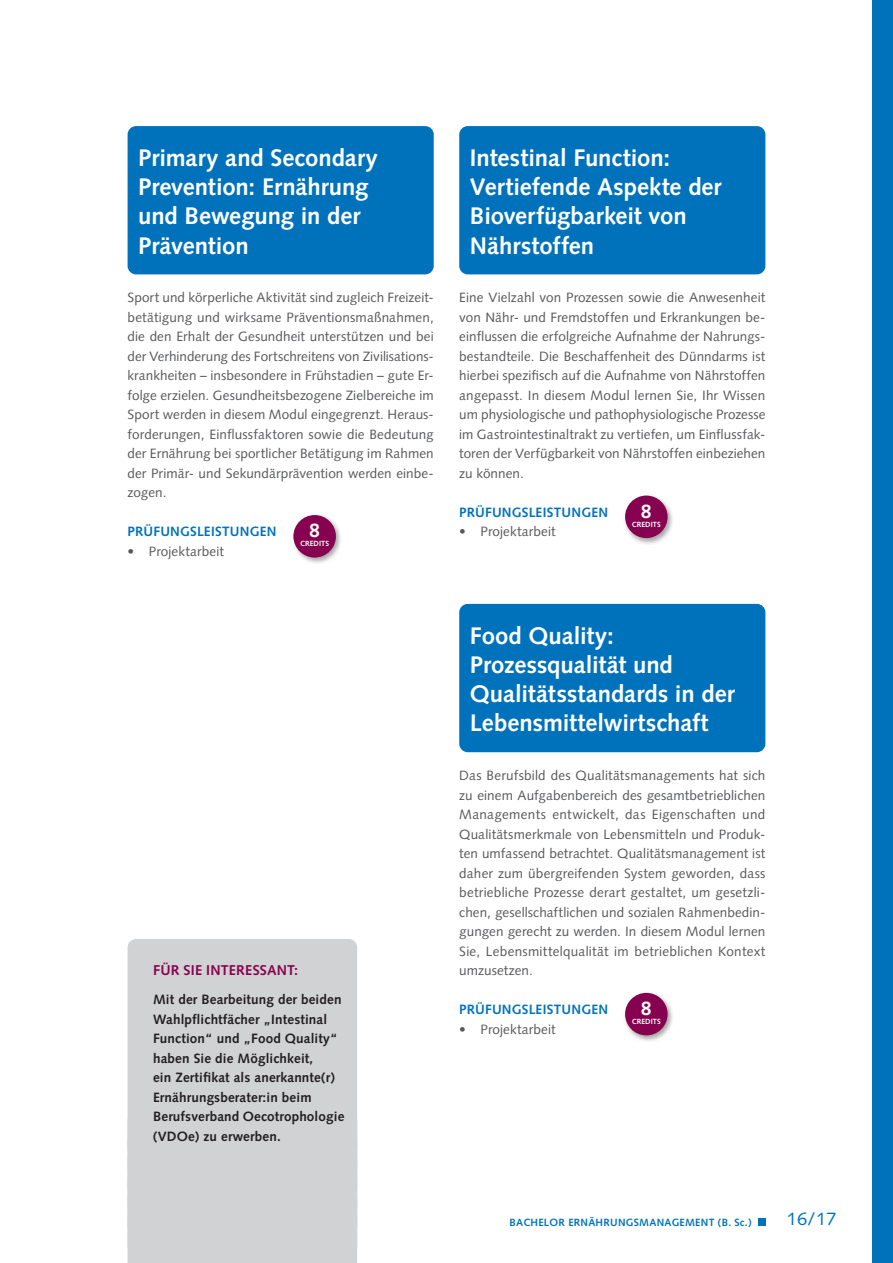
<style>
.page{position:relative;width:893px;height:1263px;background:#fff}
.page>*{position:absolute;margin:0;border:0;box-sizing:border-box;transform-origin:0 0}
.SP2023_Cur_Head_Kasten{font:700 24px/29.2px "Syntax LT Std";letter-spacing:-.005em;color:#fff}
.SP2021_CPKreise_Zahl{font:700 19.5px "Syntax LT Std";color:#fff}
.t1{font:18px "Syntax LT Std";color:#0072bc}
.t2{font:700 14.25px "Syntax LT Std";letter-spacing:.01em;color:#870151}
.SP2021_Cur_Text_9pt{font:13.5px/19.5px "Syntax LT Std";letter-spacing:.005em;color:#57585a;text-align:justify}
.t3{font:700 13.5px/19.5px "Syntax LT Std";letter-spacing:.01em;color:#231f20}
.SP2021_Cur_CP{font:700 13.5px "Syntax LT Std";letter-spacing:.015em;color:#0072bc}
.t4{font:700 10.5px "Syntax LT Std";letter-spacing:.025em;color:#0072bc}
.SP2021_CP_Kreise{font:700 7.5px "Syntax LT Std";letter-spacing:.01em;color:#fff}
</style>
<div class="page">
<div style="left:128px;top:126px;width:306px;height:148px;background:#0072bc;border-radius:9px"></div>
<div style="left:291px;top:512px;width:52px;height:52px;background:#231f20;opacity:.4"></div>
<div style="left:293px;top:515px;width:43px;height:43px;background:#870151;border-radius:50%"></div>
<div style="left:459px;top:126px;width:306px;height:148px;background:#0072bc;border-radius:9px"></div>
<div style="left:459px;top:604px;width:306px;height:148px;background:#0072bc;border-radius:9px"></div>
<div style="left:622px;top:493px;width:52px;height:52px;background:#231f20;opacity:.4"></div>
<div style="left:625px;top:495px;width:43px;height:43px;background:#870151;border-radius:50%"></div>
<div style="left:622px;top:990px;width:52px;height:52px;background:#231f20;opacity:.4"></div>
<div style="left:625px;top:993px;width:43px;height:42px;background:#870151;border-radius:50%"></div>
<div style="left:128px;top:939px;width:229px;height:218px;background:#d1d2d4;border-radius:9px"></div>
<div style="left:128px;top:1131px;width:229px;height:65px;background:#d1d2d4;border-radius:9px"></div>
<div style="left:128px;top:1170px;width:229px;height:65px;background:#d1d2d4;border-radius:9px"></div>
<div style="left:128px;top:1229px;width:229px;height:34px;background:#d1d2d4"></div>
<div style="left:758px;top:1218px;width:7px;height:7px;background:#0072bc"></div>
<div style="left:872px;top:0;width:21px;height:1263px;background:#0072bc"></div>
<p class="SP2023_Cur_Head_Kasten" style="left:138px;top:143px;width:241px">Primary and Secondary<br>Prevention: Ernährung und Bewegung in der<br>Prävention</p>
<p class="SP2021_Cur_Text_9pt" style="left:128px;top:288px;width:308px">Sport und körperliche Aktivität sind zugleich Freizeit&shy;betätigung und wirksame Präventionsmaßnahmen, die den Erhalt der Gesundheit unterstützen und bei der Verhinderung des Fortschreitens von Zivilisations&shy;krankheiten – insbesondere in Frühstadien – gute Er&shy;folge erzielen. Gesundheitsbezogene Zielbereiche im Sport werden in diesem Modul eingegrenzt. Heraus&shy;forderungen, Einflussfaktoren sowie die Bedeutung der Ernährung bei sportlicher Betätigung im Rahmen der Primär- und Sekundärprävention werden einbe&shy;zogen.</p>
<p class="SP2021_Cur_CP" style="left:128px;top:524px;width:151px">PRÜFUNGSLEISTUNGEN</p>
<p class="SP2021_CPKreise_Zahl" style="left:309px;top:519px;width:12px">8</p>
<p class="SP2021_CP_Kreise" style="left:300px;top:539px;width:31px">CREDITS</p>
<p class="SP2021_Cur_Text_9pt" style="left:128px;top:541px;width:98px">• Projektarbeit</p>
<p class="SP2023_Cur_Head_Kasten" style="left:470px;top:143px;width:253px">Intestinal Function:<br>Vertiefende Aspekte der<br>Bioverfügbarkeit von<br>Nährstoffen</p>
<p class="SP2021_Cur_Text_9pt" style="left:459px;top:288px;width:308px">Eine Vielzahl von Prozessen sowie die Anwesenheit von Nähr- und Fremdstoffen und Erkrankungen be&shy;einflussen die erfolgreiche Aufnahme der Nahrungs&shy;bestandteile. Die Beschaffenheit des Dünndarms ist hierbei spezifisch auf die Aufnahme von Nährstoffen angepasst. In diesem Modul lernen Sie, Ihr Wissen um physiologische und pathophysiologische Prozesse im Gastrointestinaltrakt zu vertiefen, um Einflussfak&shy;toren der Verfügbarkeit von Nährstoffen einbeziehen zu können.</p>
<p class="SP2021_Cur_CP" style="left:459px;top:504px;width:151px">PRÜFUNGSLEISTUNGEN</p>
<p class="SP2021_CPKreise_Zahl" style="left:641px;top:500px;width:12px">8</p>
<p class="SP2021_CP_Kreise" style="left:632px;top:520px;width:31px">CREDITS</p>
<p class="SP2021_Cur_Text_9pt" style="left:459px;top:522px;width:98px">• Projektarbeit</p>
<p class="t2" style="left:153px;top:962px;width:147px">FÜR SIE INTERESSANT:</p>
<p class="t3" style="left:153px;top:990px;width:193px">Mit der Bearbeitung der beiden<br>Wahlpflichtfächer „Intestinal<br>Function“ und „Food Quality“ haben Sie die Möglichkeit,<br>ein Zertifikat als anerkannte(r)<br>Ernährungsberater:in beim<br>Berufsverband Oecotrophologie (VDOe) zu erwerben.</p>
<p class="SP2023_Cur_Head_Kasten" style="left:470px;top:621px;width:266px">Food Quality:<br>Prozessqualität und<br>Qualitätsstandards in der<br>Lebensmittelwirtschaft</p>
<p class="SP2021_Cur_Text_9pt" style="left:459px;top:766px;width:308px">Das Berufsbild des Qualitätsmanagements hat sich zu einem Aufgabenbereich des gesamtbetrieblichen Managements entwickelt, das Eigenschaften und Qualitätsmerkmale von Lebensmitteln und Produk&shy;ten umfassend betrachtet. Qualitätsmanagement ist daher zum übergreifenden System geworden, dass betriebliche Prozesse derart gestaltet, um gesetzli&shy;chen, gesellschaftlichen und sozialen Rahmenbedin&shy;gungen gerecht zu werden. In diesem Modul lernen Sie, Lebensmittelqualität im betrieblichen Kontext umzusetzen.</p>
<p class="SP2021_Cur_CP" style="left:459px;top:1002px;width:151px">PRÜFUNGSLEISTUNGEN</p>
<p class="SP2021_CPKreise_Zahl" style="left:641px;top:997px;width:12px">8</p>
<p class="SP2021_CP_Kreise" style="left:632px;top:1017px;width:31px">CREDITS</p>
<p class="SP2021_Cur_Text_9pt" style="left:459px;top:1019px;width:98px">• Projektarbeit</p>
<p class="t4" style="left:509px;top:1216px;width:244px">BACHELOR ERNÄHRUNGSMANAGEMENT (B. Sc.)</p>
<h3 class="t1" style="left:787px;top:1208px;width:51px">16/17</h3>
</div>
